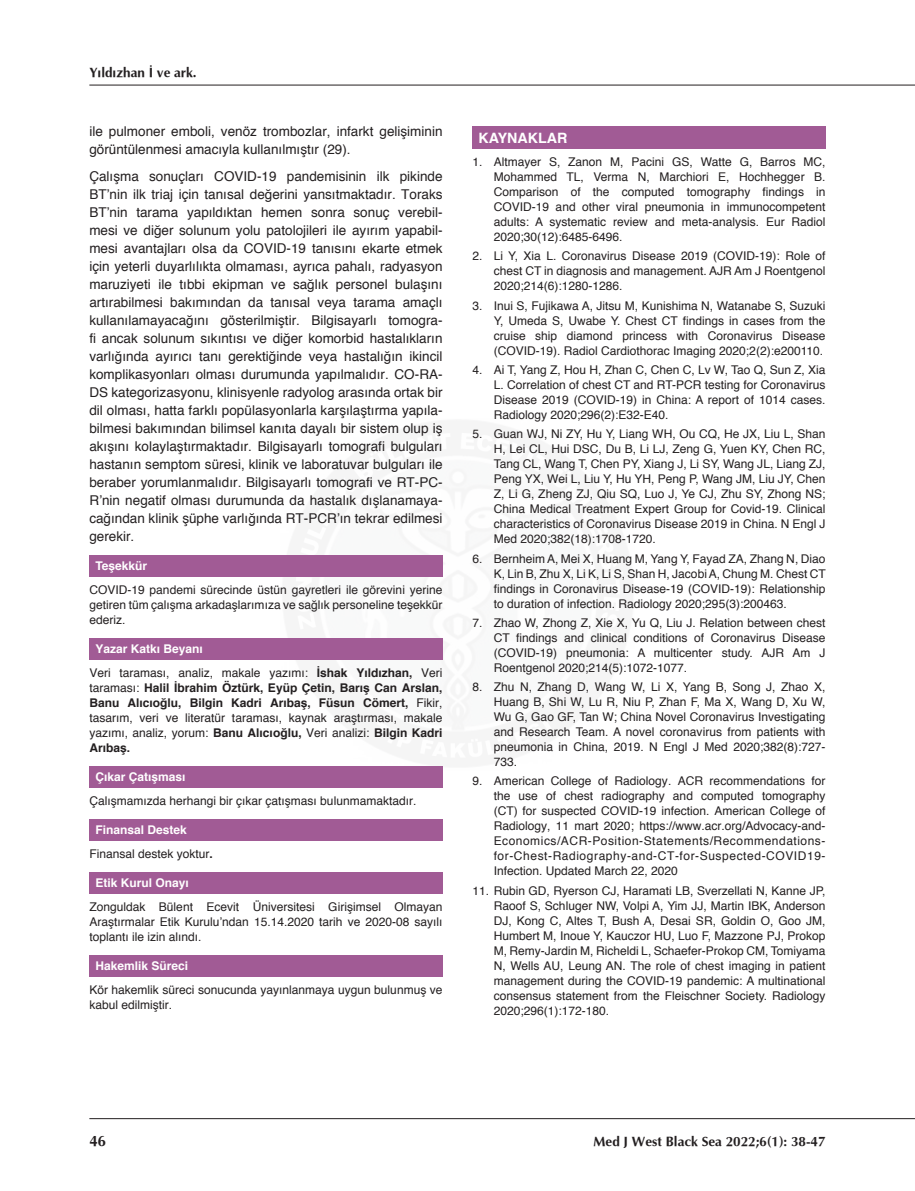
<style>
.page{position:relative;width:915px;height:1191px;background:#fff}
.page>*{position:absolute;margin:0;border:0;box-sizing:border-box;transform-origin:0 0}
.t1{font:700 15px "Optima";color:#231f20}
.t2{font:700 14.25px "Helvetica";color:#fff}
.t3{font:13.5px/18px "Helvetica";color:#231f20}
.t4{font:700 13.5px "Optima";color:#231f20}
.t5{font:12px/15px "Helvetica";color:#231f20;text-align:justify}
.t6{font:700 12px/15px "Helvetica";color:#231f20;text-align:justify}
.t7{font:700 12px "Helvetica";color:#fff}
.s1{font-weight:700;color:#fff}
.s2{font-weight:700}
.s3{font-weight:400}
</style>
<div class="page">
<hr style="left:89px;top:85px;width:825px;height:1px;background:#231f20">
<hr style="left:89px;top:1118px;width:825px;height:1px;background:#231f20">
<div style="left:472px;top:126px;width:353px;height:23px;background:#a15b95"></div>
<div style="left:89px;top:555px;width:353px;height:21px;background:#a15b95"></div>
<div style="left:89px;top:638px;width:353px;height:21px;background:#a15b95"></div>
<div style="left:89px;top:766px;width:353px;height:21px;background:#a15b95"></div>
<div style="left:89px;top:819px;width:353px;height:21px;background:#a15b95"></div>
<div style="left:89px;top:872px;width:353px;height:21px;background:#a15b95"></div>
<div style="left:89px;top:955px;width:353px;height:21px;background:#a15b95"></div>
<p class="t4" style="left:89px;top:64px;width:109px">Yıldızhan İ ve ark.</p>
<p class="t3" style="left:89px;top:123px;width:354px">ile pulmoner emboli, venöz trombozlar, infarkt gelişiminin görüntülenmesi amacıyla kullanılmıştır (29).</p>
<p class="t3" style="left:89px;top:167px;width:354px;text-align:justify">Çalışma sonuçları COVID-19 pandemisinin ilk pikinde BT’nin ilk triaj için tanısal değerini yansıtmaktadır. Toraks BT’nin tarama yapıldıktan hemen sonra sonuç verebil&shy;mesi ve diğer solunum yolu patolojileri ile ayırım yapabil&shy;mesi avantajları olsa da COVID-19 tanısını ekarte etmek için yeterli duyarlılıkta olmaması, ayrıca pahalı, radyasyon maruziyeti ile tıbbi ekipman ve sağlık personel bulaşını artırabilmesi bakımından da tanısal veya tarama amaçlı kullanılamayacağını gösterilmiştir. Bilgisayarlı tomogra&shy;fi ancak solunum sıkıntısı ve diğer komorbid hastalıkların varlığında ayırıcı tanı gerektiğinde veya hastalığın ikincil komplikasyonları olması durumunda yapılmalıdır. CO-RA-DS kategorizasyonu, klinisyenle radyolog arasında ortak bir dil olması, hatta farklı popülasyonlarla karşılaştırma yapıla&shy;bilmesi bakımından bilimsel kanıta dayalı bir sistem olup iş akışını kolaylaştırmaktadır. Bilgisayarlı tomografi bulguları hastanın semptom süresi, klinik ve laboratuvar bulguları ile beraber yorumlanmalıdır. Bilgisayarlı tomografi ve RT-PC-R’nin negatif olması durumunda da hastalık dışlanamaya&shy;cağından klinik şüphe varlığında RT-PCR’ın tekrar edilmesi gerekir.</p>
<p class="t7" style="left:95px;top:556px;width:53px">Teşekkür</p>
<p class="t5" style="left:89px;top:582px;width:354px">COVID-19 pandemi sürecinde üstün gayretleri ile görevini yerine getiren tüm çalışma arkadaşlarımıza ve sağlık personeline teşekkür ederiz.</p>
<p class="t5" style="left:89px;top:637px;width:354px;line-height:23.5px;text-indent:6px"><span class="s1">Yazar Katkı Beyanı<br></span>Veri taraması, analiz, makale yazımı: <span class="s2">İshak Yıldızhan,</span> Veri</p>
<p class="t6" style="left:89px;top:680px;width:354px"><span class="s3">taraması:</span> Halil İbrahim Öztürk, Eyüp Çetin, Barış Can Arslan, Banu Alıcıoğlu, Bilgin Kadri Arıbaş, Füsun Cömert, <span class="s3">Fikir, tasarım, veri ve literatür taraması, kaynak araştırması, makale yazımı, analiz, yorum:</span> Banu Alıcıoğlu, <span class="s3">Veri analizi:</span> Bilgin Kadri Arıbaş.</p>
<p class="t7" style="left:95px;top:767px;width:92px">Çıkar Çatışması</p>
<p class="t5" style="left:89px;top:793px;width:328px">Çalışmamızda herhangi bir çıkar çatışması bulunmamaktadır.</p>
<p class="t5" style="left:89px;top:818px;width:125px;line-height:23.5px;text-indent:6px"><span class="s1">Finansal Destek<br></span>Finansal destek yoktur<span class="s2">.</span></p>
<p class="t7" style="left:95px;top:873px;width:95px">Etik Kurul Onayı</p>
<p class="t5" style="left:89px;top:899px;width:354px">Zonguldak Bülent Ecevit Üniversitesi Girişimsel Olmayan Araştırmalar Etik Kurulu’ndan 15.14.2020 tarih ve 2020-08 sayılı toplantı ile izin alındı.</p>
<p class="t7" style="left:95px;top:956px;width:94px">Hakemlik Süreci</p>
<p class="t5" style="left:89px;top:982px;width:354px">Kör hakemlik süreci sonucunda yayınlanmaya uygun bulunmuş ve kabul edilmiştir.</p>
<p class="t2" style="left:478px;top:126px;width:90px">KAYNAKLAR</p>
<p class="t5" style="left:493px;top:155px;width:333px;text-indent:-21px">1. Altmayer S, Zanon M, Pacini GS, Watte G, Barros MC, Mohammed TL, Verma N, Marchiori E, Hochhegger B.<br>Comparison of the computed tomography findings in COVID-19 and other viral pneumonia in immunocompetent adults: A systematic review and meta-analysis. Eur Radiol 2020;30(12):6485-6496.</p>
<p class="t5" style="left:493px;top:249px;width:333px;text-indent:-21px">2. Li Y, Xia L. Coronavirus Disease 2019 (COVID-19): Role of chest CT in diagnosis and management. AJR Am J Roentgenol 2020;214(6):1280-1286.</p>
<p class="t5" style="left:493px;top:298px;width:333px;text-indent:-21px">3. Inui S, Fujikawa A, Jitsu M, Kunishima N, Watanabe S, Suzuki Y, Umeda S, Uwabe Y. Chest CT findings in cases from the cruise ship diamond princess with Coronavirus Disease (COVID-19). Radiol Cardiothorac Imaging 2020;2(2):e200110.</p>
<p class="t5" style="left:493px;top:362px;width:333px;text-indent:-21px">4. Ai T, Yang Z, Hou H, Zhan C, Chen C, Lv W, Tao Q, Sun Z, Xia L. Correlation of chest CT and RT-PCR testing for Coronavirus Disease 2019 (COVID-19) in China: A report of 1014 cases.<br>Radiology 2020;296(2):E32-E40.</p>
<p class="t5" style="left:493px;top:427px;width:333px;text-indent:-21px">5. Guan WJ, Ni ZY, Hu Y, Liang WH, Ou CQ, He JX, Liu L, Shan H, Lei CL, Hui DSC, Du B, Li LJ, Zeng G, Yuen KY, Chen RC, Tang CL, Wang T, Chen PY, Xiang J, Li SY, Wang JL, Liang ZJ, Peng YX, Wei L, Liu Y, Hu YH, Peng P, Wang JM, Liu JY, Chen Z, Li G, Zheng ZJ, Qiu SQ, Luo J, Ye CJ, Zhu SY, Zhong NS; China Medical Treatment Expert Group for Covid-19. Clinical characteristics of Coronavirus Disease 2019 in China. N Engl J Med 2020;382(18):1708-1720.</p>
<p class="t5" style="left:493px;top:551px;width:333px;text-indent:-21px">6. Bernheim A, Mei X, Huang M, Yang Y, Fayad ZA, Zhang N, Diao K, Lin B, Zhu X, Li K, Li S, Shan H, Jacobi A, Chung M. Chest CT findings in Coronavirus Disease-19 (COVID-19): Relationship to duration of infection. Radiology 2020;295(3):200463.</p>
<p class="t5" style="left:493px;top:615px;width:333px;text-indent:-21px">7. Zhao W, Zhong Z, Xie X, Yu Q, Liu J. Relation between chest CT findings and clinical conditions of Coronavirus Disease (COVID-19) pneumonia: A multicenter study. AJR Am J Roentgenol 2020;214(5):1072-1077.</p>
<p class="t5" style="left:493px;top:679px;width:333px;text-indent:-21px">8. Zhu N, Zhang D, Wang W, Li X, Yang B, Song J, Zhao X, Huang B, Shi W, Lu R, Niu P, Zhan F, Ma X, Wang D, Xu W, Wu G, Gao GF, Tan W; China Novel Coronavirus Investigating and Research Team. A novel coronavirus from patients with pneumonia in China, 2019. N Engl J Med 2020;382(8):727- 733.</p>
<p class="t5" style="left:493px;top:774px;width:333px;text-indent:-21px">9. American College of Radiology. ACR recommendations for the use of chest radiography and computed tomography (CT) for suspected COVID-19 infection. American College of Radiology, 11 mart 2020; https://www.acr.org/Advocacy-and-Economics/ACR-Position-Statements/Recommendations&shy;for-Chest-Radiography-and-CT-for-Suspected-COVID19- Infection. Updated March 22, 2020</p>
<p class="t5" style="left:493px;top:883px;width:333px;text-indent:-21px">11. Rubin GD, Ryerson CJ, Haramati LB, Sverzellati N, Kanne JP, Raoof S, Schluger NW, Volpi A, Yim JJ, Martin IBK, Anderson DJ, Kong C, Altes T, Bush A, Desai SR, Goldin O, Goo JM, Humbert M, Inoue Y, Kauczor HU, Luo F, Mazzone PJ, Prokop M, Remy-Jardin M, Richeldi L, Schaefer-Prokop CM, Tomiyama N, Wells AU, Leung AN. The role of chest imaging in patient management during the COVID-19 pandemic: A multinational consensus statement from the Fleischner Society. Radiology 2020;296(1):172-180.</p>
<p class="t1" style="left:89px;top:1131px;width:18px">46</p>
<p class="t4" style="left:593px;top:1132px;width:233px">Med J West Black Sea 2022;6(1): 38-47</p>
</div>
